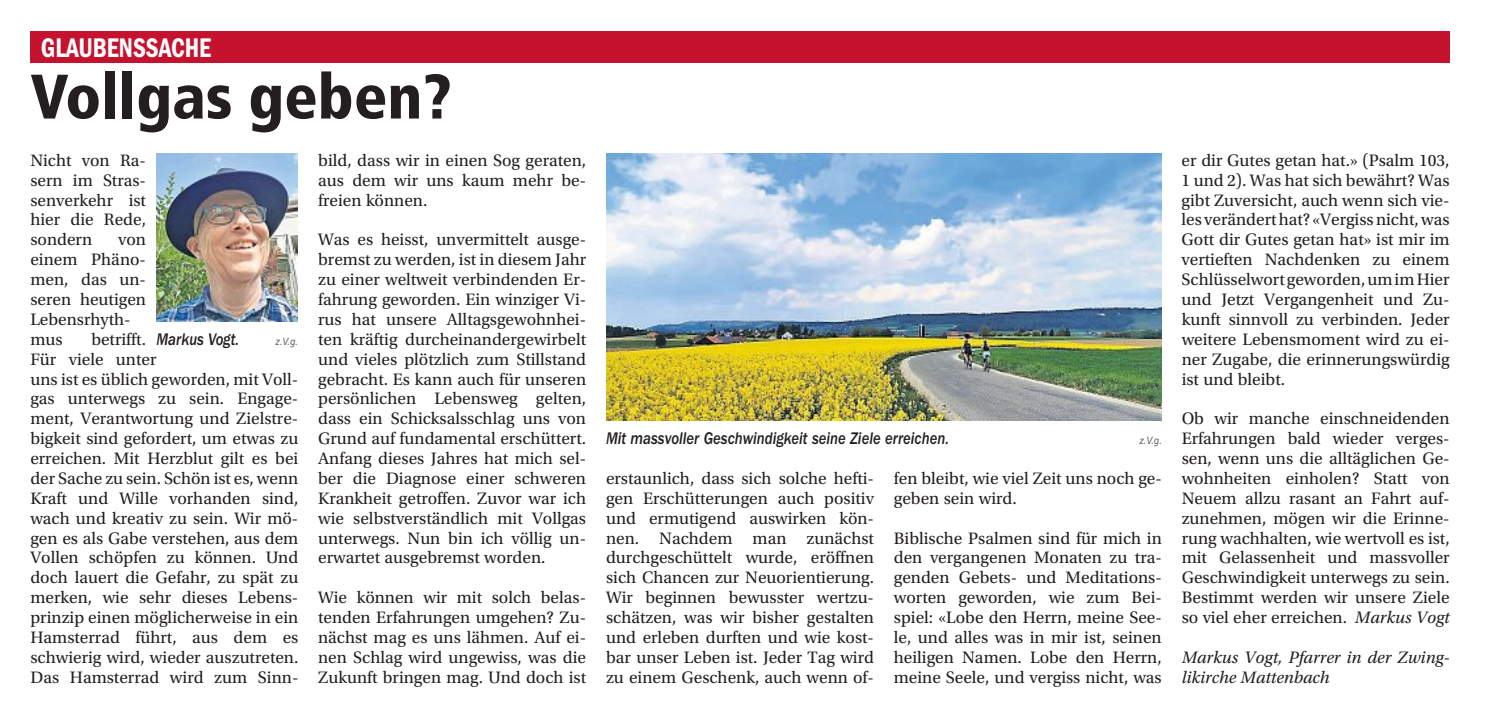
<style>
.page{position:relative;width:1486px;height:701px;background:#fff}
.page>*{position:absolute;margin:0;border:0;box-sizing:border-box;transform-origin:0 0}
.t1{font:900 condensed 62.65px "Frutiger LT Std";color:#231f20}
.t2{font:27.82px "ITC Franklin Gothic Std Dm Cd";color:#fff;scale:.9 1}
.t3{font:17.32px/19.8px "Utopia Std";color:#231f20;text-align:justify}
.t4{font:17.32px "ITC Franklin Gothic Std Med It";color:#231f20;scale:.85 1}
.t5{font:italic 17.32px/19.8px "Utopia Std";color:#231f20}
.t6{font:italic 10.5px "Frutiger LT Std";color:#666;scale:.85 1}
.s1{font-style:italic}
</style>
<div class="page">
<div style="left:30px;top:32px;width:1419px;height:31px;background:#c4122f"></div>
<img style="left:156px;top:153px;width:142px;height:168px">
<img style="left:606px;top:153px;width:555px;height:267px">
<h2 class="t2" style="left:41px;top:32px;width:191px">GLAUBENSSACHE</h2>
<h1 class="t1" style="left:30px;top:59px;width:422px">Vollgas geben?</h1>
<p class="t3" style="left:30px;top:150px;width:117px">Nicht von Ra&shy;sern im Stras&shy;senverkehr ist hier die Rede, sondern</p>
<p class="t3" style="left:318px;top:150px;width:269px">bild, dass wir in einen Sog geraten, aus dem wir uns kaum mehr be&shy;freien können.</p>
<p class="t3" style="left:318px;top:230px;width:269px">Was es heisst, unvermittelt ausge&shy;bremst zu werden, ist in diesem Jahr zu einer weltweit verbindenden Er&shy;fahrung geworden. Ein winziger Vi&shy;rus hat unsere Alltagsgewohnhei&shy;ten kräftig durcheinandergewirbelt und vieles plötzlich zum Stillstand gebracht. Es kann auch für unseren persönlichen Lebensweg gelten, dass ein Schicksalsschlag uns von Grund auf fundamental erschüttert.<br>Anfang dieses Jahres hat mich sel&shy;ber die Diagnose einer schweren Krankheit getroffen. Zuvor war ich wie selbstverständlich mit Vollgas unterwegs. Nun bin ich völlig un&shy;erwartet ausgebremst worden.</p>
<p class="t3" style="left:318px;top:587px;width:269px">Wie können wir mit solch belas&shy;tenden Erfahrungen umgehen? Zu&shy;nächst mag es uns lähmen. Auf ei&shy;nen Schlag wird ungewiss, was die Zukunft bringen mag. Und doch ist</p>
<p class="t3" style="left:30px;top:230px;width:117px;text-align:left;text-indent:88px">von einem Phäno&shy;men, das un&shy;seren heutigen<br>Lebensrhyth&shy;mus</p>
<p class="t3" style="left:30px;top:329px;width:270px;text-align:left;text-indent:61px">betrifft.<br>Für viele unter<br>uns ist es üblich geworden, mit Voll&shy;gas unterwegs zu sein. Engage&shy;ment, Verantwortung und Zielstre&shy;bigkeit sind gefordert, um etwas zu erreichen. Mit Herzblut gilt es bei der Sache zu sein. Schön ist es, wenn<br>Kraft und Wille vorhanden sind, wach und kreativ zu sein. Wir mö&shy;gen es als Gabe verstehen, aus dem<br>Vollen schöpfen zu können. Und doch lauert die Gefahr, zu spät zu merken, wie sehr dieses Lebens&shy;prinzip einen möglicherweise in ein<br>Hamsterrad führt, aus dem es schwierig wird, wieder auszutreten.<br>Das Hamsterrad wird zum Sinn-</p>
<p class="t4" style="left:156px;top:329px;width:99px">Markus Vogt.</p>
<p class="t6" style="left:275px;top:335px;width:28px">z.V.g.</p>
<p class="t4" style="left:606px;top:428px;width:405px">Mit massvoller Geschwindigkeit seine Ziele erreichen.</p>
<p class="t6" style="left:1139px;top:434px;width:28px">z.V.g.</p>
<p class="t3" style="left:606px;top:468px;width:269px">erstaunlich, dass sich solche hefti&shy;gen Erschütterungen auch positiv und ermutigend auswirken kön&shy;nen. Nachdem man zunächst durchgeschüttelt wurde, eröffnen sich Chancen zur Neuorientierung.<br>Wir beginnen bewusster wertzu&shy;schätzen, was wir bisher gestalten und erleben durften und wie kost&shy;bar unser Leben ist. Jeder Tag wird zu einem Geschenk, auch wenn of-</p>
<p class="t3" style="left:894px;top:468px;width:269px">fen bleibt, wie viel Zeit uns noch ge&shy;geben sein wird.</p>
<p class="t3" style="left:893px;top:528px;width:269px">Biblische Psalmen sind für mich in den vergangenen Monaten zu tra&shy;genden Gebets- und Meditations&shy;worten geworden, wie zum Bei&shy;spiel: «Lobe den Herrn, meine See&shy;le, und alles was in mir ist, seinen heiligen Namen. Lobe den Herrn, meine Seele, und vergiss nicht, was</p>
<p class="t3" style="left:1181px;top:150px;width:269px">er dir Gutes getan hat.» (Psalm 103, 1 und 2). Was hat sich bewährt? Was gibt Zuversicht, auch wenn sich vie&shy;les veränderthat? «Vergissnicht,was Gott dir Gutes getan hat» ist mir im vertieften Nachdenken zu einem Schlüsselwortgeworden,umimHier und Jetzt Vergangenheit und Zu&shy;kunft sinnvoll zu verbinden. Jeder weitere Lebensmoment wird zu ei&shy;ner Zugabe, die erinnerungswürdig ist und bleibt.</p>
<p class="t3" style="left:1181px;top:409px;width:269px">Ob wir manche einschneidenden Erfahrungen bald wieder verges&shy;sen, wenn uns die alltäglichen Ge&shy;wohnheiten einholen? Statt von Neuem allzu rasant an Fahrt auf&shy;zunehmen, mögen wir die Erinne&shy;rung wachhalten, wie wertvoll es ist, mit Gelassenheit und massvoller Geschwindigkeit unterwegs zu sein.<br>Bestimmt werden wir unsere Ziele so viel eher erreichen. <span class="s1">Markus Vogt</span></p>
<p class="t5" style="left:1181px;top:647px;width:269px">Markus Vogt, Pfarrer in der Zwing&shy;likirche Mattenbach</p>
</div>
